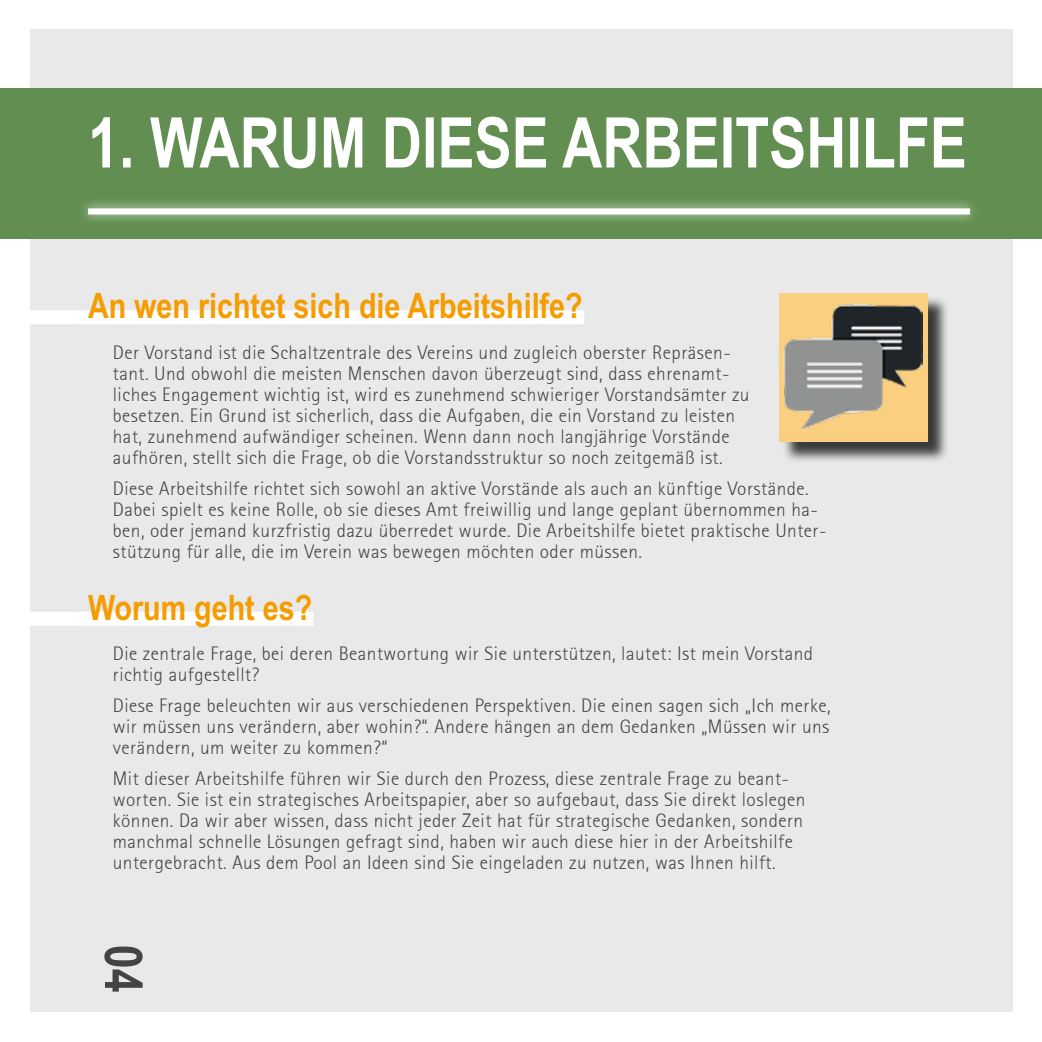
<style>
.page{position:relative;width:1042px;height:1042px;background:#fff}
.page>*{position:absolute;margin:0;border:0;box-sizing:border-box;transform-origin:0 0}
.t1{font:700 70px "Arial Narrow";color:#fff}
.t2{font:700 52.5px "Arial Narrow";color:#454444}
.t3{font:700 35px "Arial Narrow";color:#f59c00}
.t4{font:300 19.25px/21px "Rotis Sans Serif";letter-spacing:.025em;color:#454444}
</style>
<div class="page">
<div style="left:30px;top:30px;width:982px;height:982px;background:#e9e9e9"></div>
<div style="left:0;top:88px;width:1042px;height:151px;background:#628f51"></div>
<div style="left:77px;top:197px;width:904px;height:29px;background:#fff;opacity:.75"></div>
<div style="left:88px;top:208px;width:882px;height:6px;background:#fff"></div>
<div style="left:0;top:310px;width:584px;height:14px;background:#fff"></div>
<div style="left:0;top:612px;width:313px;height:14px;background:#fff"></div>
<div style="left:781px;top:295px;width:169px;height:169px;background:#000;opacity:.75"></div>
<div style="left:779px;top:293px;width:149px;height:148px;background:#facf80"></div>
<img style="left:784px;top:303px;width:139px;height:127px">
<h1 class="t1" style="left:88px;top:102px;width:880px">1. WARUM DIESE ARBEITSHILFE</h1>
<h3 class="t3" style="left:88px;top:286px;width:496px">An wen richtet sich die Arbeitshilfe?</h3>
<p class="t4" style="left:113px;top:342px;width:638px">Der Vorstand ist die Schaltzentrale des Vereins und zugleich oberster Repräsen&shy;tant. Und obwohl die meisten Menschen davon überzeugt sind, dass ehrenamt&shy;liches Engagement wichtig ist, wird es zunehmend schwieriger Vorstandsämter zu besetzen. Ein Grund ist sicherlich, dass die Aufgaben, die ein Vorstand zu leisten hat, zunehmend aufwändiger scheinen. Wenn dann noch langjährige Vorstände aufhören, stellt sich die Frage, ob die Vorstandsstruktur so noch zeitgemäß ist.</p>
<p class="t4" style="left:113px;top:478px;width:715px">Diese Arbeitshilfe richtet sich sowohl an aktive Vorstände als auch an künftige Vorstände.<br>Dabei spielt es keine Rolle, ob sie dieses Amt freiwillig und lange geplant übernommen ha&shy;ben, oder jemand kurzfristig dazu überredet wurde. Die Arbeitshilfe bietet praktische Unter&shy;stützung für alle, die im Verein was bewegen möchten oder müssen.</p>
<h3 class="t3" style="left:88px;top:587px;width:226px">Worum geht es?</h3>
<p class="t4" style="left:113px;top:643px;width:702px">Die zentrale Frage, bei deren Beantwortung wir Sie unterstützen, lautet: Ist mein Vorstand richtig aufgestellt?</p>
<p class="t4" style="left:113px;top:695px;width:719px;text-align:justify">Diese Frage beleuchten wir aus verschiedenen Perspektiven. Die einen sagen sich „Ich merke, wir müssen uns verändern, aber wohin?“. Andere hängen an dem Gedanken „Müssen wir uns verändern, um weiter zu kommen?“</p>
<p class="t4" style="left:113px;top:768px;width:694px">Mit dieser Arbeitshilfe führen wir Sie durch den Prozess, diese zentrale Frage zu beant&shy;worten. Sie ist ein strategisches Arbeitspapier, aber so aufgebaut, dass Sie direkt loslegen können. Da wir aber wissen, dass nicht jeder Zeit hat für strategische Gedanken, sondern manchmal schnelle Lösungen gefragt sind, haben wir auch diese hier in der Arbeitshilfe untergebracht. Aus dem Pool an Ideen sind Sie eingeladen zu nutzen, was Ihnen hilft.</p>
<h2 class="t2" style="left:154px;top:945px;width:49px;rotate:90deg">04</h2>
</div>
